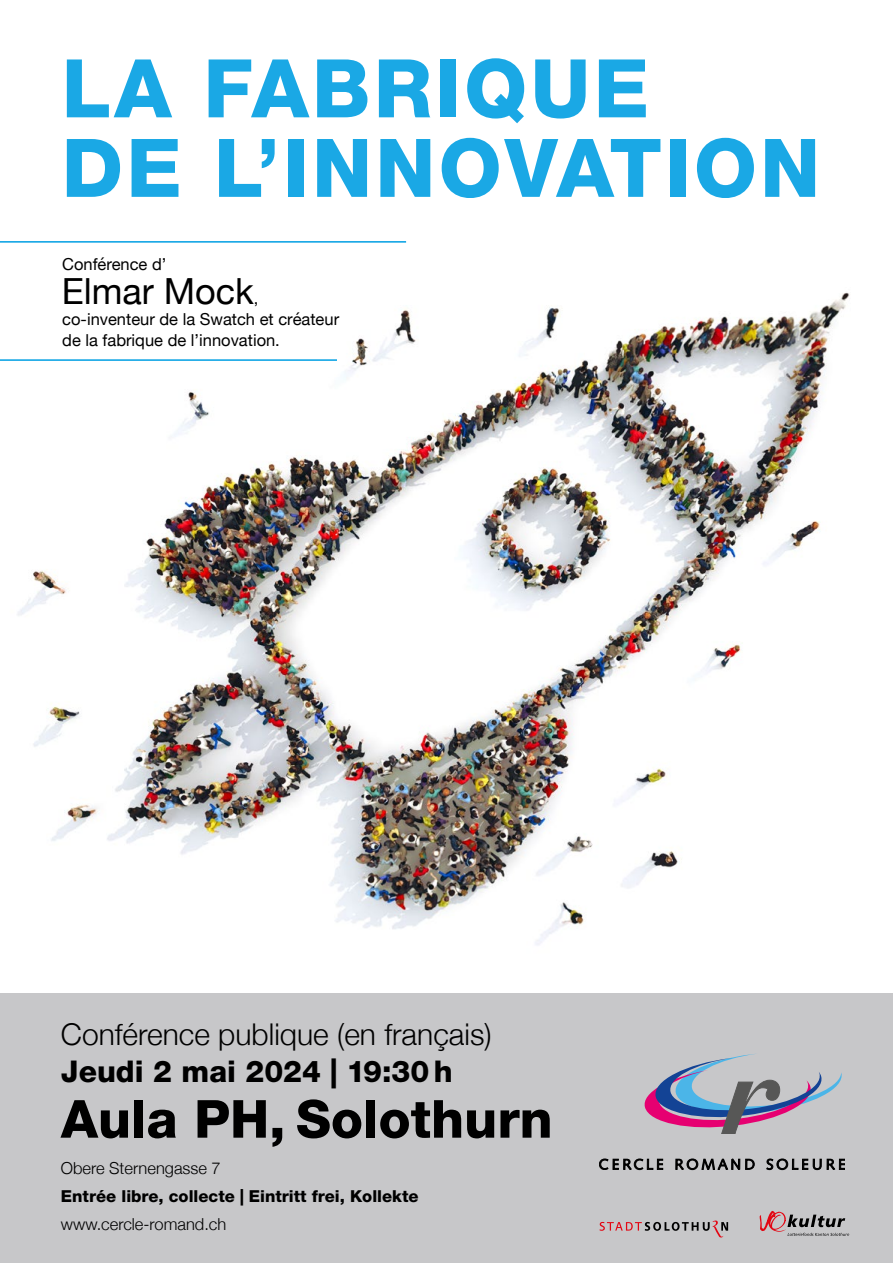
<style>
.page{position:relative;width:893px;height:1263px;background:#fff}
.page>*{position:absolute;margin:0;border:0;box-sizing:border-box;transform-origin:0 0}
.t1{font:800 81px/79.5px "Helvetica Neue";letter-spacing:.04em;color:#009fe3}
.t2{font:800 52.5px "Helvetica Neue";color:#000}
.t3{font:36px "Helvetica Neue";color:#000}
.t4{font:300 30px/37.5px "Helvetica Neue";color:#000}
.t5{font:16.5px/21px "Helvetica Neue";color:#000}
.t6{font:800 16.5px "Helvetica Neue";color:#000}
.t7{font:300 16.5px "Helvetica Neue";color:#000}
.s1{font-size:16.5px}
.s2{font-weight:800}
</style>
<div class="page">
<img style="left:17px;top:241px;width:833px;height:704px">
<hr style="left:0;top:241px;width:406px;height:2px;background:#009fe3">
<hr style="left:0;top:359px;width:337px;height:2px;background:#009fe3">
<div style="left:0;top:994px;width:893px;height:269px;background:#c7c7c9"></div>
<svg style="left:760px;top:1211px;width:89px;height:25px"></svg>
<svg style="left:600px;top:1220px;width:128px;height:17px"></svg>
<svg style="left:599px;top:1159px;width:64px;height:11px"></svg>
<svg style="left:676px;top:1158px;width:78px;height:12px"></svg>
<svg style="left:766px;top:1159px;width:55px;height:11px"></svg>
<svg style="left:827px;top:1159px;width:18px;height:11px"></svg>
<svg style="left:644px;top:1054px;width:198px;height:80px"></svg>
<h1 class="t1" style="left:62px;top:49px;width:760px">LA FABRIQUE<br>DE L’INNOVATION</h1>
<p class="t5" style="left:62px;top:255px;width:106px">Conférence d’</p>
<p class="t3" style="left:62px;top:265px;width:198px">Elmar Mock<span class="s1">,</span></p>
<p class="t5" style="left:62px;top:310px;width:278px">co-inventeur de la Swatch et créateur de la fabrique de l’innovation.</p>
<p class="t4" style="left:61px;top:1013px;width:432px">Conférence publique (en français)<br><span class="s2">Jeudi 2 mai 2024 | 19:30 h</span></p>
<p class="t2" style="left:61px;top:1088px;width:493px">Aula PH, Solothurn</p>
<p class="t7" style="left:61px;top:1154px;width:161px">Obere Sternengasse 7</p>
<p class="t6" style="left:61px;top:1186px;width:359px">Entrée libre, collecte | Eintritt frei, Kollekte</p>
<p class="t7" style="left:61px;top:1211px;width:167px">www.cercle-romand.ch</p>
</div>
